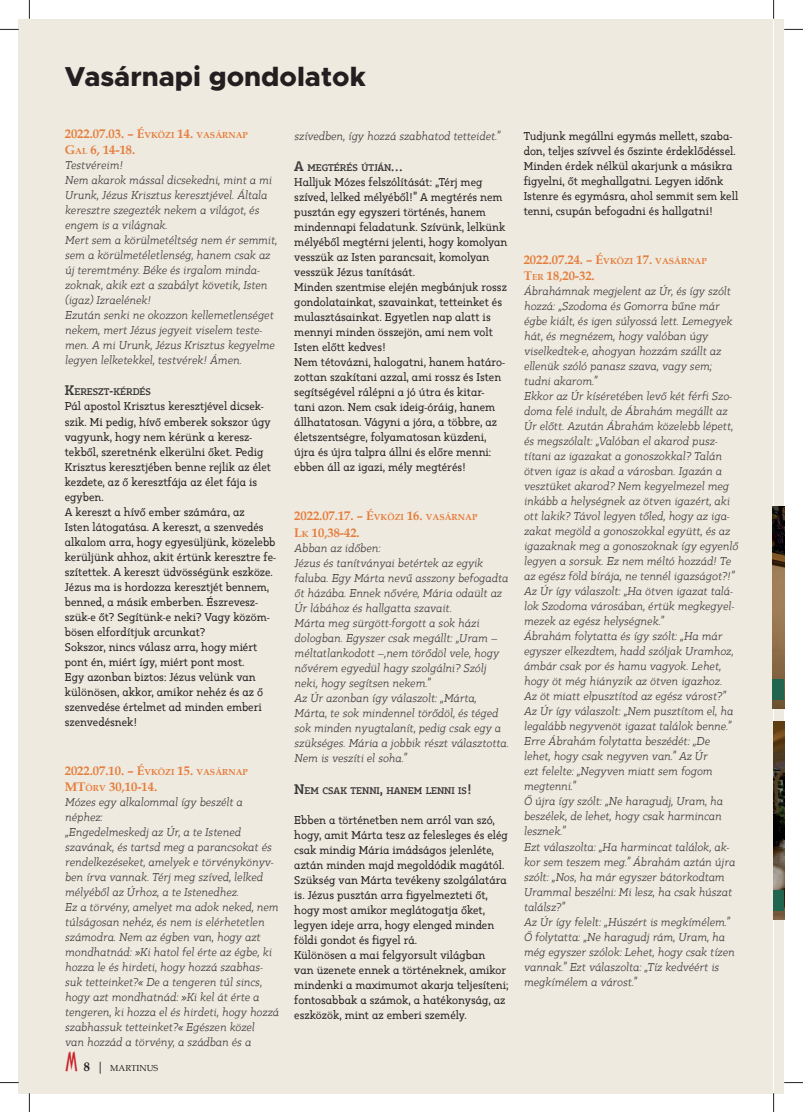
<style>
.page{position:relative;width:803px;height:1112px;background:#fff}
.page>*{position:absolute;margin:0;border:0;box-sizing:border-box;transform-origin:0 0}
.t1{font:800 27.5px "Metropolis";color:#231f20}
.t2{font:700 12.5px/16.2px "Book Antiqua";color:#e57d3d}
.t3{font:italic 11.25px/15px "Kappa Vol 2 Display";color:#383839}
.t4{font:11.25px/15px "Kappa Vol 2 Display";color:#231f20}
.t5{font:700 9.62px "Kappa Vol 2 Display";color:#383839}
.t6{font:8.75px "Book Antiqua";color:#231f20}
.s1{font-size:8.75px}
.s2{font-size:13.75px}
.s3{font-family:"Arquitectura";font-size:25px;color:#c8242b}
.s4{font-weight:700;font-size:12.5px}
.s5{font-size:12.5px}
</style>
<div class="page">
<div style="left:774px;top:19px;width:10px;height:1073px;background:#efeadf"></div>
<div style="left:19px;top:19px;width:754px;height:1073px;background:#efeadf"></div>
<img style="left:773px;top:721px;width:11px;height:198px">
<div style="left:773px;top:889px;width:11px;height:21px;background:#21654e"></div>
<img style="left:773px;top:506px;width:11px;height:202px">
<div style="left:773px;top:679px;width:11px;height:20px;background:#21654e"></div>
<svg style="left:0;top:29px;width:19px;height:1px"></svg>
<svg style="left:784px;top:29px;width:19px;height:1px"></svg>
<svg style="left:0;top:1081px;width:19px;height:2px"></svg>
<svg style="left:784px;top:1082px;width:19px;height:1px"></svg>
<svg style="left:29px;top:0;width:1px;height:19px"></svg>
<svg style="left:29px;top:1092px;width:1px;height:19px"></svg>
<svg style="left:773px;top:0;width:1px;height:19px"></svg>
<svg style="left:773px;top:1093px;width:1px;height:18px"></svg>
<h1 class="t1" style="left:65px;top:67px;width:302px">Vasárnapi gondolatok</h1>
<p class="t2" style="left:65px;top:126px;width:185px">2022.07.03. – É<span class="s1">VKÖZI</span> 14. <span class="s1">VASÁRNAP<br></span>G<span class="s1">AL</span> 6, 14-18.</p>
<p class="t3" style="left:65px;top:158px;width:214px">Testvéreim!<br>Nem akarok mással dicsekedni, mint a mi Urunk, Jézus Krisztus keresztjével. Általa keresztre szegezték nekem a világot, és engem is a világnak.<br>Mert sem a körülmetéltség nem ér semmit, sem a körülmetéletlenség, hanem csak az új teremtmény. Béke és irgalom minda&shy;zoknak, akik ezt a szabályt követik, Isten (igaz) Izraelének!<br>Ezután senki ne okozzon kellemetlenséget nekem, mert Jézus jegyeit viselem teste&shy;men. A mi Urunk, Jézus Krisztus kegyelme legyen lelketekkel, testvérek! Ámen.</p>
<p class="t5" style="left:65px;top:386px;width:88px"><span class="s2">K</span>ERESZT<span class="s2">-</span>KÉRDÉS</p>
<p class="t4" style="left:65px;top:399px;width:213px">Pál apostol Krisztus keresztjével dicsek&shy;szik. Mi pedig, hívő emberek sokszor úgy vagyunk, hogy nem kérünk a keresz&shy;tekből, szeretnénk elkerülni őket. Pedig Krisztus keresztjében benne rejlik az élet kezdete, az ő keresztfája az élet fája is egyben.<br>A kereszt a hívő ember számára, az<br>Isten látogatása. A kereszt, a szenvedés alkalom arra, hogy egyesüljünk, közelebb kerüljünk ahhoz, akit értünk keresztre fe&shy;szítettek. A kereszt üdvösségünk eszköze.<br>Jézus ma is hordozza keresztjét bennem, benned, a másik emberben. Észrevesz&shy;szük-e őt? Segítünk-e neki? Vagy közöm&shy;bösen elfordítjuk arcunkat?<br>Sokszor, nincs válasz arra, hogy miért pont én, miért így, miért pont most.<br>Egy azonban biztos: Jézus velünk van különösen, akkor, amikor nehéz és az ő szenvedése értelmet ad minden emberi szenvedésnek!</p>
<p class="t2" style="left:65px;top:762px;width:185px">2022.07.10. – É<span class="s1">VKÖZI</span> 15. <span class="s1">VASÁRNAP<br></span>MT<span class="s1">ÖRV</span> 30,10-14.</p>
<p class="t3" style="left:65px;top:794px;width:215px">Mózes egy alkalommal így beszélt a néphez:<br>„Engedelmeskedj az Úr, a te Istened szavának, és tartsd meg a parancsokat és rendelkezéseket, amelyek e törvénykönyv&shy;ben írva vannak. Térj meg szíved, lelked mélyéből az Úrhoz, a te Istenedhez.<br>Ez a törvény, amelyet ma adok neked, nem túlságosan nehéz, és nem is elérhetetlen számodra. Nem az égben van, hogy azt mondhatnád: »Ki hatol fel érte az égbe, ki hozza le és hirdeti, hogy hozzá szabhas&shy;suk tetteinket?« De a tengeren túl sincs, hogy azt mondhatnád: »Ki kel át érte a tengeren, ki hozza el és hirdeti, hogy hozzá szabhassuk tetteinket?« Egészen közel<br>van hozzád a törvény, a szádban és a</p>
<p class="t6" style="left:66px;top:1062px;width:94px"><span class="s3">M</span> <span class="s4">8</span> <span class="s5">|</span> MARTINUS</p>
<p class="t3" style="left:294px;top:129px;width:207px">szívedben, így hozzá szabhatod tetteidet.”</p>
<p class="t5" style="left:294px;top:161px;width:110px"><span class="s2">A</span> MEGTÉRÉS ÚTJÁN<span class="s2">…</span></p>
<p class="t4" style="left:294px;top:175px;width:215px">Halljuk Mózes felszólítását: „Térj meg szíved, lelked mélyéből!” A megtérés nem pusztán egy egyszeri történés, hanem mindennapi feladatunk. Szívünk, lelkünk mélyéből megtérni jelenti, hogy komolyan vesszük az Isten parancsait, komolyan vesszük Jézus tanítását.<br>Minden szentmise elején megbánjuk rossz gondolatainkat, szavainkat, tetteinket és mulasztásainkat. Egyetlen nap alatt is mennyi minden összejön, ami nem volt Isten előtt kedves!<br>Nem tétovázni, halogatni, hanem határo&shy;zottan szakítani azzal, ami rossz és Isten segítségével rálépni a jó útra és kitar&shy;tani azon. Nem csak ideig-óráig, hanem állhatatosan. Vágyni a jóra, a többre, az életszentségre, folyamatosan küzdeni, újra és újra talpra állni és előre menni: ebben áll az igazi, mély megtérés!</p>
<p class="t2" style="left:294px;top:508px;width:185px">2022.07.17. – É<span class="s1">VKÖZI</span> 16. <span class="s1">VASÁRNAP<br></span>L<span class="s1">K</span> 10,38-42.</p>
<p class="t3" style="left:294px;top:540px;width:216px">Abban az időben:<br>Jézus és tanítványai betértek az egyik faluba. Egy Márta nevű asszony befogadta őt házába. Ennek nővére, Mária odaült az Úr lábához és hallgatta szavait.<br>Márta meg sürgött-forgott a sok házi dologban. Egyszer csak megállt: „Uram – méltatlankodott –,nem törődöl vele, hogy nővérem egyedül hagy szolgálni? Szólj neki, hogy segítsen nekem.”<br>Az Úr azonban így válaszolt: „Márta, Márta, te sok mindennel törődöl, és téged sok minden nyugtalanít, pedig csak egy a szükséges. Mária a jobbik részt választotta.<br>Nem is veszíti el soha.”</p>
<p class="t5" style="left:294px;top:784px;width:179px"><span class="s2">N</span>EM CSAK TENNI<span class="s2">,</span> HANEM LENNI IS<span class="s2">!</span></p>
<p class="t4" style="left:294px;top:813px;width:216px">Ebben a történetben nem arról van szó, hogy, amit Márta tesz az felesleges és elég csak mindig Mária imádságos jelenléte, aztán minden majd megoldódik magától.<br>Szükség van Márta tevékeny szolgálatára is. Jézus pusztán arra figyelmezteti őt, hogy most amikor meglátogatja őket, legyen ideje arra, hogy elenged minden földi gondot és figyel rá.<br>Különösen a mai felgyorsult világban<br>van üzenete ennek a történeknek, amikor mindenki a maximumot akarja teljesíteni; fontosabbak a számok, a hatékonyság, az eszközök, mint az emberi személy.</p>
<p class="t4" style="left:524px;top:129px;width:216px">Tudjunk megállni egymás mellett, szaba&shy;don, teljes szívvel és őszinte érdeklődéssel.<br>Minden érdek nélkül akarjunk a másikra figyelni, őt meghallgatni. Legyen időnk Istenre és egymásra, ahol semmit sem kell tenni, csupán befogadni és hallgatni!</p>
<p class="t2" style="left:524px;top:251px;width:185px">2022.07.24. – É<span class="s1">VKÖZI</span> 17. <span class="s1">VASÁRNAP<br></span>T<span class="s1">ER</span> 18,20-32.</p>
<p class="t3" style="left:524px;top:284px;width:216px">Ábrahámnak megjelent az Úr, és így szólt hozzá: „Szodoma és Gomorra bűne már égbe kiált, és igen súlyossá lett. Lemegyek hát, és megnézem, hogy valóban úgy viselkedtek-e, ahogyan hozzám szállt az ellenük szóló panasz szava, vagy sem; tudni akarom.”<br>Ekkor az Úr kíséretében levő két férfi Szo&shy;doma felé indult, de Ábrahám megállt az Úr előtt. Azután Ábrahám közelebb lépett, és megszólalt: „Valóban el akarod pusz&shy;títani az igazakat a gonoszokkal? Talán ötven igaz is akad a városban. Igazán a vesztüket akarod? Nem kegyelmezel meg inkább a helységnek az ötven igazért, aki ott lakik? Távol legyen tőled, hogy az iga&shy;zakat megöld a gonoszokkal együtt, és az igazaknak meg a gonoszoknak így egyenlő legyen a sorsuk. Ez nem méltó hozzád! Te az egész föld bírája, ne tennél igazságot?!” Az Úr így válaszolt: „Ha ötven igazat talá&shy;lok Szodoma városában, értük megkegyel&shy;mezek az egész helységnek.”<br>Ábrahám folytatta és így szólt: „Ha már egyszer elkezdtem, hadd szóljak Uramhoz, ámbár csak por és hamu vagyok. Lehet, hogy öt még hiányzik az ötven igazhoz.<br>Az öt miatt elpusztítod az egész várost?” Az Úr így válaszolt: „Nem pusztítom el, ha legalább negyvenöt igazat találok benne.” Erre Ábrahám folytatta beszédét: „De lehet, hogy csak negyven van.” Az Úr<br>ezt felelte: „Negyven miatt sem fogom megtenni.”<br>Ő újra így szólt: „Ne haragudj, Uram, ha beszélek, de lehet, hogy csak harmincan lesznek.”<br>Ezt válaszolta: „Ha harmincat találok, ak&shy;kor sem teszem meg.” Ábrahám aztán újra szólt: „Nos, ha már egyszer bátorkodtam Urammal beszélni: Mi lesz, ha csak húszat találsz?”<br>Az Úr így felelt: „Húszért is megkímélem.” Ő folytatta: „Ne haragudj rám, Uram, ha még egyszer szólok: Lehet, hogy csak tízen vannak.” Ezt válaszolta: „Tíz kedvéért is megkímélem a várost.”</p>
</div>
